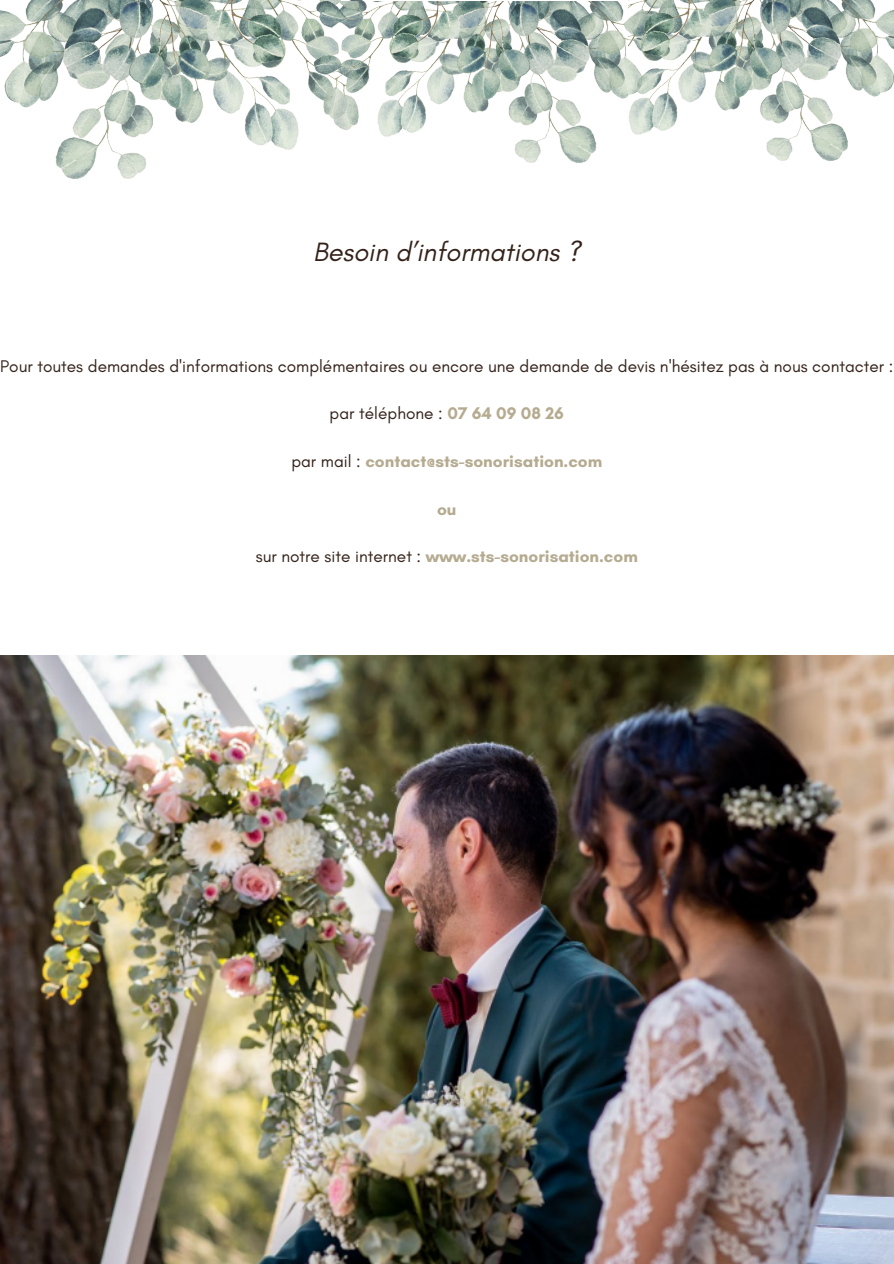
<style>
.page{position:relative;width:894px;height:1264px;background:#fff}
.page>*{position:absolute;margin:0;border:0;box-sizing:border-box;transform-origin:0 0}
.t1{font:italic 27px "Glacial Indifference";color:#332219}
.t2{font:17.25px "Glacial Indifference";color:#332219}
.t3{font:700 17.25px "Glacial Indifference";color:#b5ab90}
.s1{font-weight:700;color:#b5ab90}
.s2{font-weight:400;color:#332219}
</style>
<div class="page">
<img style="left:0;top:656px;width:893px;height:607px">
<img style="left:0;top:0;width:363px;height:179px">
<img style="left:307px;top:1px;width:321px;height:178px">
<img style="left:628px;top:0;width:265px;height:161px">
<p class="t1" style="left:313px;top:235px;width:268px">Besoin d’informations ?</p>
<p class="t2" style="left:0;top:355px;width:894px">Pour toutes demandes d'informations complémentaires ou encore une demande de devis n'hésitez pas à nous contacter :</p>
<p class="t2" style="left:329px;top:403px;width:236px">par téléphone : <span class="s1">07 64 09 08 26</span></p>
<h2 class="t3" style="left:291px;top:450px;width:312px"><span class="s2">par mail :</span> contact@sts-sonorisation.com</h2>
<p class="t3" style="left:437px;top:498px;width:21px">ou</p>
<p class="t3" style="left:256px;top:546px;width:383px"><span class="s2">sur notre site internet :</span> www.sts-sonorisation.com</p>
</div>
